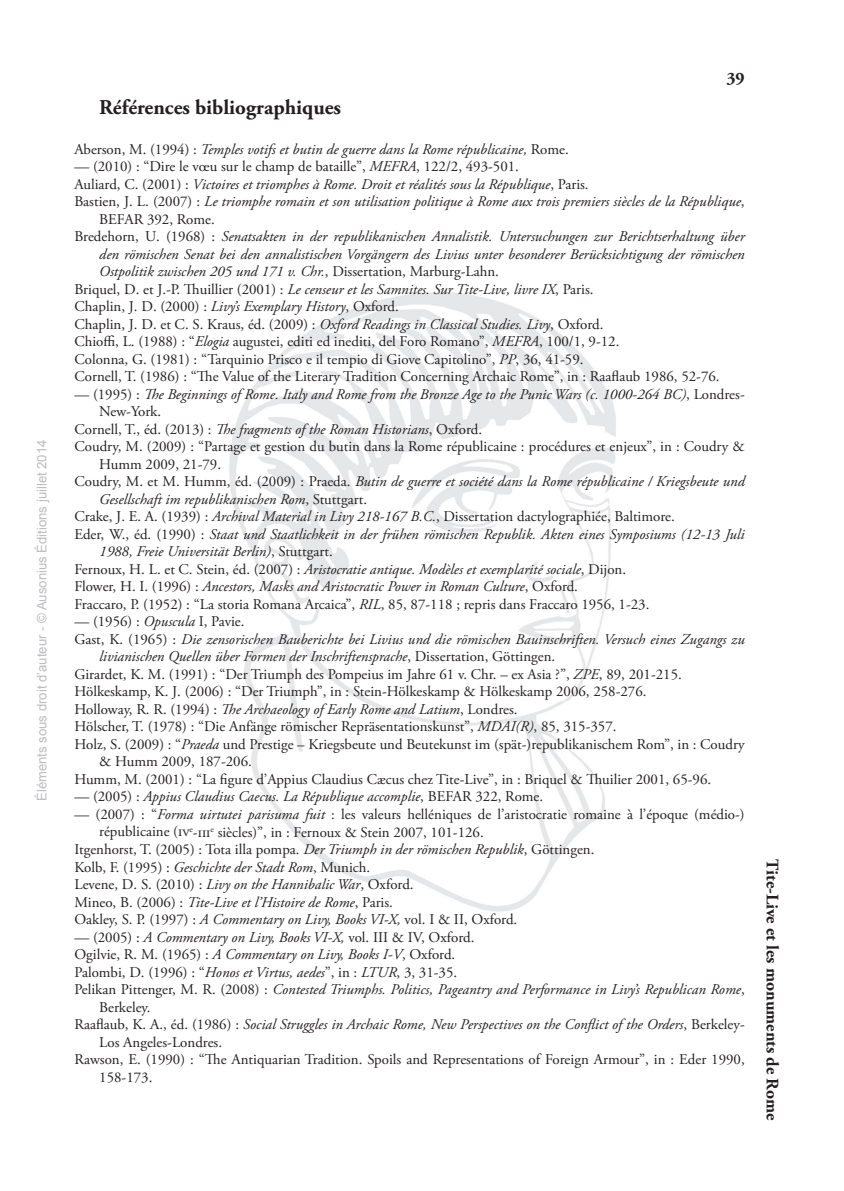
<style>
.page{position:relative;width:844px;height:1191px;background:#fff}
.page>*{position:absolute;margin:0;border:0;box-sizing:border-box;transform-origin:0 0}
.t1{font:700 21px "Adobe Garamond Pro";color:#231f20}
.t2{font:700 17.5px "Adobe Garamond Pro";color:#231f20}
.t3{font:14.88px "Adobe Garamond Pro";color:#231f20}
.t4{font:italic 14.88px "Adobe Garamond Pro";color:#231f20}
.t5{font:13.12px "Arial";color:#bcbdc0}
.s1{font-style:normal}
.s2{font-style:italic}
</style>
<div class="page">
<img style="left:229px;top:293px;width:387px;height:619px">
<p class="t5" style="left:33px;top:801px;width:363px;rotate:-90deg">Éléments sous droit d’auteur - © Ausonius Éditions juillet 2014</p>
<p class="t2" style="left:726px;top:68px;width:20px">39</p>
<h1 class="t1" style="left:99px;top:96px;width:243px">Références bibliographiques</h1>
<p class="t4" style="left:74px;top:140px;width:495px"><span class="s1">Aberson, M. (1994) :</span> Temples votifs et butin de guerre dans la Rome républicaine, <span class="s1">Rome.</span></p>
<p class="t3" style="left:74px;top:158px;width:446px">— (2010) : “Dire le vœu sur le champ de bataille”, <span class="s2">MEFRA</span>, 122/2, 493-501.</p>
<p class="t4" style="left:74px;top:175px;width:515px"><span class="s1">Auliard, C. (2001) :</span> Victoires et triomphes à Rome. Droit et réalités sous la République<span class="s1">, Paris.</span></p>
<p class="t4" style="left:74px;top:193px;width:671px"><span class="s1">Bastien, J. L. (2007) :</span> Le triomphe romain et son utilisation politique à Rome aux trois premiers siècles de la République<span class="s1">,</span></p>
<p class="t3" style="left:99px;top:210px;width:117px">BEFAR 392, Rome.</p>
<p class="t4" style="left:74px;top:228px;width:671px"><span class="s1">Bredehorn, U. (1968) :</span> Senatsakten in der republikanischen Annalistik. Untersuchungen zur Berichtserhaltung über</p>
<p class="t4" style="left:99px;top:245px;width:646px">den römischen Senat bei den annalistischen Vorgängern des Livius unter besonderer Berücksichtigung der römischen</p>
<p class="t4" style="left:99px;top:263px;width:401px">Ostpolitik zwischen 205 und 171 v. Chr.<span class="s1">, Dissertation, Marburg-Lahn.</span></p>
<p class="t4" style="left:74px;top:280px;width:520px"><span class="s1">Briquel, D. et J.-P. Thuillier (2001) :</span> Le censeur et les Samnites. Sur Tite-Live, livre IX<span class="s1">, Paris.</span></p>
<p class="t3" style="left:74px;top:298px;width:326px">Chaplin, J. D. (2000) : <span class="s2">Livy’s Exemplary History</span>, Oxford.</p>
<p class="t3" style="left:74px;top:315px;width:530px">Chaplin, J. D. et C. S. Kraus, éd. (2009) : <span class="s2">Oxford Readings in Classical Studies. Livy</span>, Oxford.</p>
<p class="t3" style="left:74px;top:333px;width:546px">Chioffi, L. (1988) : “<span class="s2">Elogia</span> augustei, editi ed inediti, del Foro Romano”, <span class="s2">MEFRA</span>, 100/1, 9-12.</p>
<p class="t3" style="left:74px;top:350px;width:510px">Colonna, G. (1981) : “Tarquinio Prisco e il tempio di Giove Capitolino”, <span class="s2">PP</span>, 36, 41-59.</p>
<p class="t3" style="left:74px;top:368px;width:646px">Cornell, T. (1986) : “The Value of the Literary Tradition Concerning Archaic Rome”, in : Raaflaub 1986, 52-76.</p>
<p class="t4" style="left:74px;top:385px;width:671px"><span class="s1">— (1995) :</span> The Beginnings of Rome. Italy and Rome from the Bronze Age to the Punic Wars (c. 1000-264 BC)<span class="s1">, Londres-</span></p>
<p class="t3" style="left:99px;top:403px;width:63px">New-York.</p>
<p class="t4" style="left:74px;top:420px;width:409px"><span class="s1">Cornell, T., éd. (2013) :</span> The fragments of the Roman Historians<span class="s1">, Oxford.</span></p>
<p class="t3" style="left:74px;top:438px;width:671px">Coudry, M. (2009) : “Partage et gestion du butin dans la Rome républicaine : procédures et enjeux”, in : Coudry &amp;</p>
<p class="t3" style="left:99px;top:455px;width:123px">Humm 2009, 21-79.</p>
<p class="t4" style="left:74px;top:473px;width:671px"><span class="s1">Coudry, M. et M. Humm, éd. (2009) : Praeda.</span> Butin de guerre et société dans la Rome républicaine / Kriegsbeute und</p>
<p class="t4" style="left:99px;top:490px;width:269px">Gesellschaft im republikanischen Rom<span class="s1">, Stuttgart.</span></p>
<p class="t3" style="left:74px;top:508px;width:601px">Crake, J. E. A. (1939) : <span class="s2">Archival Material in Livy 218-167 B.C.</span>, Dissertation dactylographiée, Baltimore.</p>
<p class="t4" style="left:74px;top:525px;width:671px"><span class="s1">Eder, W., éd. (1990) :</span> Staat und Staatlichkeit in der frühen römischen Republik. Akten eines Symposiums (12-13 Juli</p>
<p class="t4" style="left:99px;top:543px;width:235px">1988, Freie Universität Berlin)<span class="s1">, Stuttgart.</span></p>
<p class="t4" style="left:74px;top:560px;width:553px"><span class="s1">Fernoux, H. L. et C. Stein, éd. (2007) :</span> Aristocratie antique. Modèles et exemplarité sociale<span class="s1">, Dijon.</span></p>
<p class="t4" style="left:74px;top:577px;width:505px"><span class="s1">Flower, H. I. (1996) :</span> Ancestors, Masks and Aristocratic Power in Roman Culture<span class="s1">, Oxford.</span></p>
<p class="t3" style="left:74px;top:595px;width:576px">Fraccaro, P. (1952) : “La storia Romana Arcaica”, <span class="s2">RIL</span>, 85, 87-118 ; repris dans Fraccaro 1956, 1-23.</p>
<p class="t3" style="left:74px;top:612px;width:171px">— (1956) : <span class="s2">Opuscula</span> I, Pavie.</p>
<p class="t4" style="left:74px;top:630px;width:671px"><span class="s1">Gast, K. (1965) :</span> Die zensorischen Bauberichte bei Livius und die römischen Bauinschriften. Versuch eines Zugangs zu</p>
<p class="t4" style="left:99px;top:647px;width:457px">livianischen Quellen über Formen der Inschriftensprache<span class="s1">, Dissertation, Göttingen.</span></p>
<p class="t3" style="left:74px;top:665px;width:608px">Girardet, K. M. (1991) : “Der Triumph des Pompeius im Jahre 61 v. Chr. – ex Asia ?”, <span class="s2">ZPE</span>, 89, 201-215.</p>
<p class="t3" style="left:74px;top:682px;width:573px">Hölkeskamp, K. J. (2006) : “Der Triumph”, in : Stein-Hölkeskamp &amp; Hölkeskamp 2006, 258-276.</p>
<p class="t4" style="left:74px;top:700px;width:444px"><span class="s1">Holloway, R. R. (1994) :</span> The Archaeology of Early Rome and Latium<span class="s1">, Londres.</span></p>
<p class="t3" style="left:74px;top:717px;width:543px">Hölscher, T. (1978) : “Die Anfänge römischer Repräsentationskunst”, <span class="s2">MDAI(R)</span>, 85, 315-357.</p>
<p class="t3" style="left:74px;top:735px;width:671px">Holz, S. (2009) : “<span class="s2">Praeda</span> und Prestige – Kriegsbeute und Beutekunst im (spät-)republi kanischem Rom”, in : Coudry</p>
<p class="t3" style="left:99px;top:752px;width:154px">&amp; Humm 2009, 187-206.</p>
<p class="t3" style="left:74px;top:770px;width:638px">Humm, M. (2001) : “La figure d’Appius Claudius Cæcus chez Tite-Live”, in : Briquel &amp; Thuilier 2001, 65-96.</p>
<p class="t4" style="left:74px;top:787px;width:470px"><span class="s1">— (2005) :</span> Appius Claudius Caecus. La République accomplie<span class="s1">, BEFAR 322, Rome.</span></p>
<p class="t3" style="left:74px;top:805px;width:671px">— (2007) : “<span class="s2">Forma uirtutei parisuma fuit</span> : les valeurs helléniques de l’aristocratie romaine à l’époque (médio-)</p>
<p class="t3" style="left:99px;top:823px;width:386px">républicaine (iv<sup>e</sup>-iii<sup>e</sup> siècles)”, in : Fernoux &amp; Stein 2007, 101-126.</p>
<p class="t3" style="left:74px;top:840px;width:521px">Itgenhorst, T. (2005) : Tota illa pompa. <span class="s2">Der Triumph in der römischen Republik</span>, Göttingen.</p>
<p class="t3" style="left:74px;top:858px;width:297px">Kolb, F. (1995) : <span class="s2">Geschichte der Stadt Rom</span>, Munich.</p>
<p class="t3" style="left:74px;top:875px;width:340px">Levene, D. S. (2010) : <span class="s2">Livy on the Hannibalic War</span>, Oxford.</p>
<p class="t4" style="left:74px;top:893px;width:320px"><span class="s1">Mineo, B. (2006) :</span> Tite-Live et l’Histoire de Rome<span class="s1">, Paris.</span></p>
<p class="t3" style="left:74px;top:910px;width:444px">Oakley, S. P. (1997) : <span class="s2">A Commentary on Livy, Books VI-X,</span> vol. I &amp; II, Oxford.</p>
<p class="t4" style="left:74px;top:928px;width:401px"><span class="s1">— (2005) :</span> A Commentary on Livy, Books VI-X, <span class="s1">vol. III &amp; IV, Oxford.</span></p>
<p class="t3" style="left:74px;top:945px;width:382px">Ogilvie, R. M. (1965) : <span class="s2">A Commentary on Livy, Books I-V</span>, Oxford.</p>
<p class="t3" style="left:74px;top:963px;width:384px">Palombi, D. (1996) : “<span class="s2">Honos et Virtus, aedes</span>”, in : <span class="s2">LTUR</span>, 3, 31-35.</p>
<p class="t4" style="left:74px;top:980px;width:671px"><span class="s1">Pelikan Pittenger, M. R. (2008) :</span> Contested Triumphs. Politics, Pageantry and Performance in Livy’s Republican Rome<span class="s1">,</span></p>
<p class="t3" style="left:99px;top:998px;width:53px">Berkeley.</p>
<p class="t4" style="left:74px;top:1015px;width:671px"><span class="s1">Raaflaub, K. A., éd. (1986) :</span> Social Struggles in Archaic Rome, New Perspectives on the Conflict of the Orders<span class="s1">, Berkeley-</span></p>
<p class="t3" style="left:99px;top:1033px;width:124px">Los Angeles-Londres.</p>
<p class="t3" style="left:74px;top:1050px;width:671px">Rawson, E. (1990) : “The Antiquarian Tradition. Spoils and Representations of Foreign Armour”, in : Eder 1990,</p>
<p class="t3" style="left:99px;top:1068px;width:55px">158-173.</p>
<p class="t2" style="left:782px;top:859px;width:262px;rotate:90deg">Tite-Live et les monuments de Rome</p>
</div>
